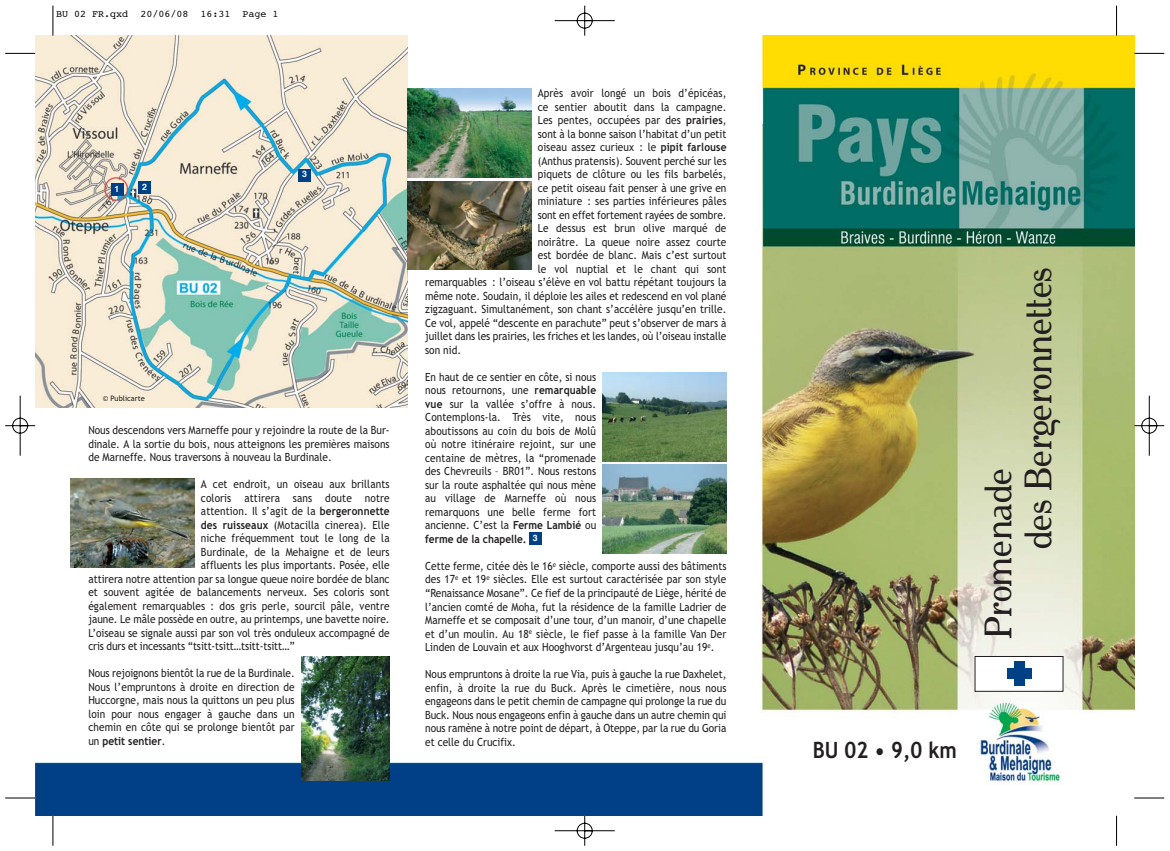
<style>
.page{position:relative;width:1170px;height:851px;background:#fff}
.page>*{position:absolute;margin:0;border:0;box-sizing:border-box;transform-origin:0 0}
.t1{font:35px/40px "Cipher";color:#231f20;scale:.9 1}
.t2{font:700 22.5px "Trebuchet MS";color:#231f20;scale:.9 1}
.t3{font:11.25px/13.5px "Trebuchet MS";color:#231f20;text-align:justify;scale:.9 1}
.t4{font:10px "Courier";color:#000}
.t5{font:700 8.75px "Helvetica";color:#fff}
.t6{font:7.5px "Trebuchet MS";color:#231f20}
.s1{font-weight:700}
</style>
<div class="page">
<img style="left:5px;top:5px;width:1159px;height:840px">
<p class="t4" style="left:56px;top:9px;width:224px">BU 02 FR.qxd 20/06/08 16:31 Page 1</p>
<p class="t5" style="left:115px;top:185px;width:6px">1</p>
<p class="t5" style="left:142px;top:183px;width:6px">2</p>
<p class="t5" style="left:302px;top:170px;width:6px">3</p>
<p class="t6" style="left:103px;top:395px;width:44px">© Publicarte</p>
<p class="t3" style="left:88px;top:424px;width:336px">Nous descendons vers Marneffe pour y rejoindre la route de la Bur&shy;dinale. A la sortie du bois, nous atteignons les premières maisons de Marneffe. Nous traversons à nouveau la Burdinale.</p>
<p class="t3" style="left:201px;top:478px;width:211px">A cet endroit, un oiseau aux brillants</p>
<p class="t3" style="left:201px;top:491px;width:211px">coloris attirera sans doute notre</p>
<p class="t3" style="left:201px;top:505px;width:211px">attention. Il s’agit de la <span class="s1">bergeronnette</span></p>
<p class="t3" style="left:201px;top:518px;width:211px"><span class="s1">des ruisseaux</span> (Motacilla cinerea). Elle</p>
<p class="t3" style="left:201px;top:532px;width:211px">niche fréquemment tout le long de la</p>
<p class="t3" style="left:201px;top:545px;width:211px">Burdinale, de la Mehaigne et de leurs</p>
<p class="t3" style="left:201px;top:559px;width:211px">affluents les plus importants. Posée, elle</p>
<p class="t3" style="left:88px;top:572px;width:336px">attirera notre attention par sa longue queue noire bordée de blanc</p>
<p class="t3" style="left:88px;top:586px;width:336px">et souvent agitée de balancements nerveux. Ses coloris sont</p>
<p class="t3" style="left:88px;top:599px;width:336px">également remarquables : dos gris perle, sourcil pâle, ventre</p>
<p class="t3" style="left:88px;top:613px;width:336px">jaune. Le mâle possède en outre, au printemps, une bavette noire.</p>
<p class="t3" style="left:88px;top:626px;width:336px">L’oiseau se signale aussi par son vol très onduleux accompagné de</p>
<p class="t3" style="left:88px;top:640px;width:231px">cris durs et incessants “tsitt-tsitt…tsitt-tsitt…”</p>
<p class="t3" style="left:88px;top:667px;width:231px">Nous rejoignons bientôt la rue de la Burdinale.<br>Nous l’empruntons à droite en direction de Huccorgne, mais nous la quittons un peu plus loin pour nous engager à gauche dans un chemin en côte qui se prolonge bientôt par un <span class="s1">petit sentier</span>.</p>
<p class="t3" style="left:537px;top:87px;width:211px">Après avoir longé un bois d’épicéas,</p>
<p class="t3" style="left:537px;top:101px;width:211px">ce sentier aboutit dans la campagne.</p>
<p class="t3" style="left:537px;top:114px;width:211px">Les pentes, occupées par des <span class="s1">prairies</span>,</p>
<p class="t3" style="left:537px;top:128px;width:211px">sont à la bonne saison l’habitat d’un petit</p>
<p class="t3" style="left:537px;top:141px;width:211px">oiseau assez curieux : le <span class="s1">pipit farlouse</span></p>
<p class="t3" style="left:537px;top:155px;width:211px">(Anthus pratensis). Souvent perché sur les</p>
<p class="t3" style="left:537px;top:168px;width:211px">piquets de clôture ou les fils barbelés,</p>
<p class="t3" style="left:537px;top:182px;width:211px">ce petit oiseau fait penser à une grive en</p>
<p class="t3" style="left:537px;top:195px;width:211px">miniature : ses parties inférieures pâles</p>
<p class="t3" style="left:537px;top:209px;width:211px">sont en effet fortement rayées de sombre.</p>
<p class="t3" style="left:537px;top:222px;width:211px">Le dessus est brun olive marqué de</p>
<p class="t3" style="left:537px;top:236px;width:211px">noirâtre. La queue noire assez courte</p>
<p class="t3" style="left:537px;top:249px;width:211px">est bordée de blanc. Mais c’est surtout</p>
<p class="t3" style="left:537px;top:263px;width:211px">le vol nuptial et le chant qui sont</p>
<p class="t3" style="left:425px;top:276px;width:336px">remarquables : l’oiseau s’élève en vol battu répétant toujours la</p>
<p class="t3" style="left:425px;top:290px;width:336px">même note. Soudain, il déploie les ailes et redescend en vol plané</p>
<p class="t3" style="left:425px;top:303px;width:336px">zigzaguant. Simultanément, son chant s’accélère jusqu’en trille.</p>
<p class="t3" style="left:425px;top:317px;width:336px">Ce vol, appelé “descente en parachute” peut s’observer de mars à</p>
<p class="t3" style="left:425px;top:330px;width:336px">juillet dans les prairies, les friches et les landes, où l’oiseau installe</p>
<p class="t3" style="left:425px;top:344px;width:41px">son nid.</p>
<p class="t3" style="left:425px;top:371px;width:191px">En haut de ce sentier en côte, si nous nous retournons, une <span class="s1">remarquable vue</span> sur la vallée s’offre à nous.<br>Contemplons-la. Très vite, nous aboutissons au coin du bois de Molû où notre itinéraire rejoint, sur une centaine de mètres, la “promenade des Chevreuils – BR01”. Nous restons sur la route asphaltée qui nous mène au village de Marneffe où nous remarquons une belle ferme fort ancienne. C’est la <span class="s1">Ferme Lambié</span> ou <span class="s1">ferme de la chapelle.</span></p>
<p class="t3" style="left:425px;top:560px;width:336px">Cette ferme, citée dès le 16<sup>e</sup> siècle, comporte aussi des bâtiments des 17<sup>e</sup> et 19<sup>e</sup> siècles. Elle est surtout caractérisée par son style “Renaissance Mosane”. Ce fief de la principauté de Liège, hérité de l’ancien comté de Moha, fut la résidence de la famille Ladrier de Marneffe et se composait d’une tour, d’un manoir, d’une chapelle et d’un moulin. Au 18<sup>e</sup> siècle, le fief passe à la famille Van Der Linden de Louvain et aux Hooghvorst d’Argenteau jusqu’au 19<sup>e</sup>.</p>
<p class="t3" style="left:425px;top:668px;width:336px">Nous empruntons à droite la rue Via, puis à gauche la rue Daxhelet, enfin, à droite la rue du Buck. Après le cimetière, nous nous engageons dans le petit chemin de campagne qui prolonge la rue du Buck. Nous nous engageons enfin à gauche dans un autre chemin qui nous ramène à notre point de départ, à Oteppe, par la rue du Goria et celle du Crucifix.</p>
<p class="t5" style="left:533px;top:534px;width:6px">3</p>
<h1 class="t1" style="left:982px;top:548px;width:315px;text-indent:-90px;rotate:-90deg">Promenade<br>des Bergeronnettes</h1>
<h2 class="t2" style="left:812px;top:741px;width:162px">BU 02 • 9,0 km</h2>
</div>
